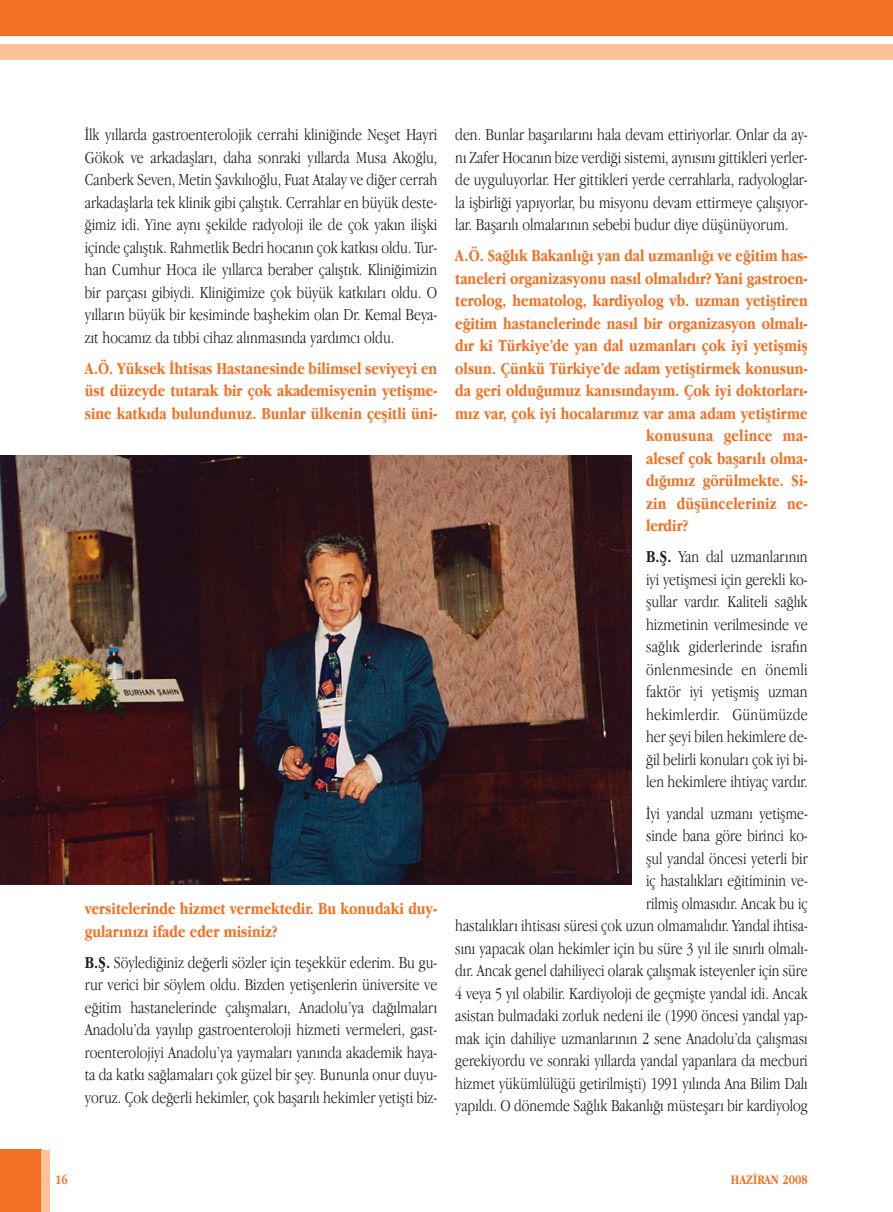
<style>
.page{position:relative;width:893px;height:1212px;background:#fff}
.page>*{position:absolute;margin:0;border:0;box-sizing:border-box;transform-origin:0 0}
.t1{font:300 17.25px/22.5px "Apple Garamond";color:#231f20;text-align:justify}
.t2{font:700 17.25px/22.5px "Apple Garamond";color:#f36f21;text-align:justify}
.t3{font:700 13.5px "Apple Garamond";color:#f36f21}
.s1{font-weight:700}
</style>
<div class="page">
<div style="left:0;top:1150px;width:42px;height:62px;background:#f36f21"></div>
<div style="left:42px;top:1150px;width:8px;height:62px;background:#fcc198"></div>
<div style="left:0;top:0;width:893px;height:35px;background:#f36f21"></div>
<div style="left:0;top:44px;width:893px;height:15px;background:#fcc198"></div>
<img style="left:0;top:455px;width:632px;height:429px">
<p class="t1" style="left:85px;top:125px;width:354px">İlk yıllarda gastroenterolojik cerrahi kliniğinde Neşet Hayri Gökok ve arkadaşları, daha sonraki yıllarda Musa Akoğlu, Canberk Seven, Metin Şavkılıoğlu, Fuat Atalay ve diğer cerrah arkadaşlarla tek klinik gibi çalıştık. Cerrahlar en büyük deste&shy;ğimiz idi. Yine aynı şekilde radyoloji ile de çok yakın ilişki içinde çalıştık. Rahmetlik Bedri hocanın çok katkısı oldu. Tur&shy;han Cumhur Hoca ile yıllarca beraber çalıştık. Kliniğimizin bir parçası gibiydi. Kliniğimize çok büyük katkıları oldu. O yılların büyük bir kesiminde başhekim olan Dr. Kemal Beya&shy;zıt hocamız da tıbbi cihaz alınmasında yardımcı oldu.</p>
<p class="t2" style="left:85px;top:358px;width:354px">A.Ö. Yüksek İhtisas Hastanesinde bilimsel seviyeyi en üst düzeyde tutarak bir çok akademisyenin yetişme&shy;sine katkıda bulundunuz. Bunlar ülkenin çeşitli üni-</p>
<p class="t2" style="left:85px;top:898px;width:354px">versitelerinde hizmet vermektedir. Bu konudaki duy&shy;gularınızı ifade eder misiniz?</p>
<p class="t1" style="left:85px;top:952px;width:354px"><span class="s1">B.Ş.</span> Söylediğiniz değerli sözler için teşekkür ederim. Bu gu&shy;rur verici bir söylem oldu. Bizden yetişenlerin üniversite ve eğitim hastanelerinde çalışmaları, Anadolu’ya dağılmaları Anadolu’da yayılıp gastroenteroloji hizmeti vermeleri, gast&shy;roenterolojiyi Anadolu’ya yaymaları yanında akademik haya&shy;ta da katkı sağlamaları çok güzel bir şey. Bununla onur duyu&shy;yoruz. Çok değerli hekimler, çok başarılı hekimler yetişti biz-</p>
<p class="t1" style="left:455px;top:125px;width:354px">den. Bunlar başarılarını hala devam ettiriyorlar. Onlar da ay&shy;nı Zafer Hocanın bize verdiği sistemi, aynısını gittikleri yerler&shy;de uyguluyorlar. Her gittikleri yerde cerrahlarla, radyologlar&shy;la işbirliği yapıyorlar, bu misyonu devam ettirmeye çalışıyor&shy;lar. Başarılı olmalarının sebebi budur diye düşünüyorum.</p>
<p class="t2" style="left:455px;top:246px;width:354px">A.Ö. Sağlık Bakanlığı yan dal uzmanlığı ve eğitim has-</p>
<p class="t2" style="left:455px;top:268px;width:354px">taneleri organizasyonu nasıl olmalıdır? Yani gastroen-</p>
<p class="t2" style="left:455px;top:291px;width:354px">terolog, hematolog, kardiyolog vb. uzman yetiştiren</p>
<p class="t2" style="left:455px;top:313px;width:354px">eğitim hastanelerinde nasıl bir organizasyon olmalı-</p>
<p class="t2" style="left:455px;top:336px;width:354px">dır ki Türkiye’de yan dal uzmanları çok iyi yetişmiş</p>
<p class="t2" style="left:455px;top:358px;width:354px">olsun. Çünkü Türkiye’de adam yetiştirmek konusun-</p>
<p class="t2" style="left:455px;top:381px;width:354px">da geri olduğumuz kanısındayım. Çok iyi doktorları-</p>
<p class="t2" style="left:455px;top:403px;width:354px">mız var, çok iyi hocalarımız var ama adam yetiştirme</p>
<p class="t2" style="left:646px;top:426px;width:163px">konusuna gelince ma-</p>
<p class="t2" style="left:646px;top:448px;width:163px">alesef çok başarılı olma-</p>
<p class="t2" style="left:646px;top:471px;width:163px">dığımız görülmekte. Si-</p>
<p class="t2" style="left:646px;top:493px;width:163px">zin düşünceleriniz ne-</p>
<p class="t2" style="left:646px;top:516px;width:43px">lerdir?</p>
<p class="t1" style="left:646px;top:547px;width:163px"><span class="s1">B.Ş.</span> Yan dal uzmanlarının iyi yetişmesi için gerekli ko&shy;şullar vardır. Kaliteli sağlık hizmetinin verilmesinde ve sağlık giderlerinde israfın önlenmesinde en önemli faktör iyi yetişmiş uzman hekimlerdir. Günümüzde her şeyi bilen hekimlere de&shy;ğil belirli konuları çok iyi bi&shy;len hekimlere ihtiyaç vardır.</p>
<p class="t1" style="left:455px;top:803px;width:354px;text-align:right">İyi yandal uzmanı yetişme-<br>sinde bana göre birinci ko-<br>şul yandal öncesi yeterli bir<br>iç hastalıkları eğitiminin ve-<br>rilmiş olmasıdır. Ancak bu iç<br>hastalıkları ihtisası süresi çok uzun olmamalıdır. Yandal ihtisa&shy;sını yapacak olan hekimler için bu süre 3 yıl ile sınırlı olmalı&shy;dır. Ancak genel dahiliyeci olarak çalışmak isteyenler için süre 4 veya 5 yıl olabilir. Kardiyoloji de geçmişte yandal idi. Ancak asistan bulmadaki zorluk nedeni ile (1990 öncesi yandal yap&shy;mak için dahiliye uzmanlarının 2 sene Anadolu’da çalışması gerekiyordu ve sonraki yıllarda yandal yapanlara da mecburi hizmet yükümlülüğü getirilmişti) 1991 yılında Ana Bilim Dalı yapıldı. O dönemde Sağlık Bakanlığı müsteşarı bir kardiyolog</p>
<p class="t3" style="left:55px;top:1174px;width:14px">16</p>
<p class="t3" style="left:731px;top:1174px;width:78px">HAZİRAN 2008</p>
</div>
